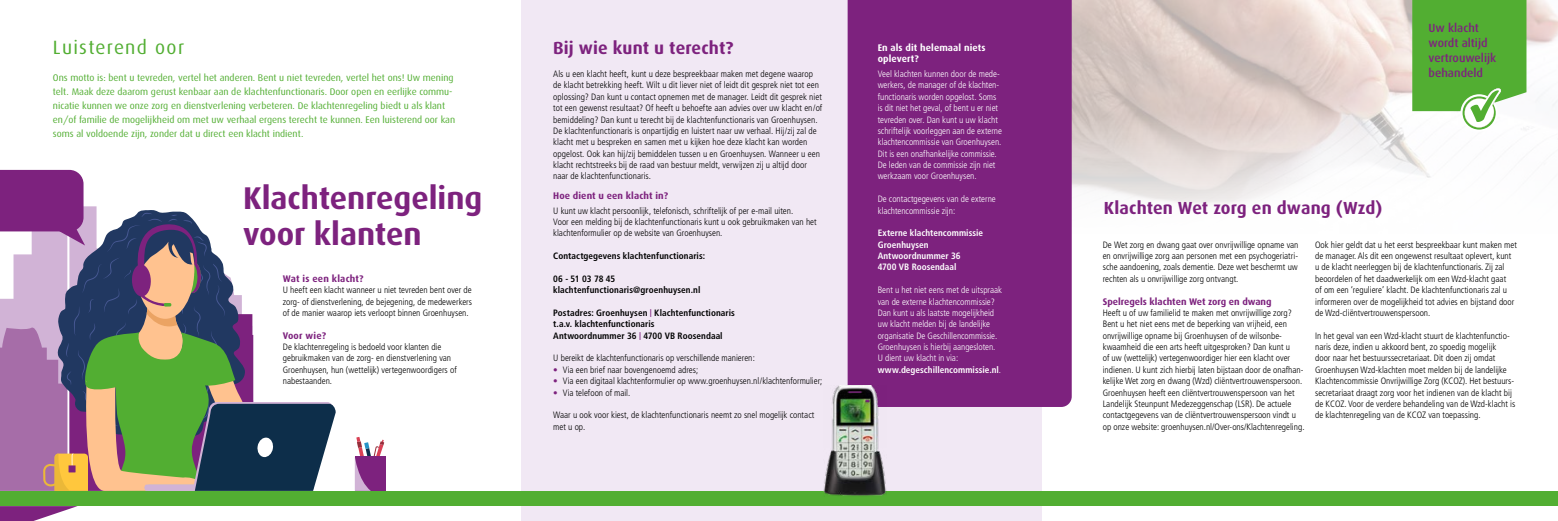
<style>
.page{position:relative;width:1558px;height:521px;background:#fff}
.page>*{position:absolute;margin:0;border:0;box-sizing:border-box;transform-origin:0 0}
.t1{font:700 31.5px/35.9px "Dax";color:#7d227e}
.t2{font:19.25px "Dax";letter-spacing:.065em;color:#52ae32}
.t3{font:700 17.5px "Dax";letter-spacing:.01em;color:#7d227e}
.t4{font:500 11.81px/14.9px "Dax";color:#7d227e}
.t5{font:9.62px/14px "Dax";color:#52ae32}
.t6{font:700 9.62px "Dax";color:#7d227e}
.t7{font:700 9.62px/11.4px "Dax";letter-spacing:.01em;color:#fff}
.t8{font:700 9.62px "Dax";letter-spacing:.02em;color:#7d227e}
.t9{font:300 condensed 9.19px/11.4px "Frutiger";color:#000}
.t10{font:300 condensed 9.19px/11.4px "Frutiger";letter-spacing:-.005em;color:#fff}
.t11{font:700 condensed 9.19px/11.4px "Frutiger LT Std";letter-spacing:.005em;color:#000}
.t12{font:700 condensed 9.19px/11.4px "Frutiger LT Std";letter-spacing:.005em;color:#fff}
.s1{font-size:7.79px;color:#7d227e}
.s2{color:#7d227e}
.s3{font-family:"Frutiger";font-weight:300}
</style>
<div class="page">
<div style="left:521px;top:0;width:521px;height:521px;background:#f1e8f4"></div>
<img style="left:1071px;top:0;width:487px;height:234px">
<div style="left:0;top:491px;width:1558px;height:15px;background:#52ae32"></div>
<svg style="left:0;top:170px;width:336px;height:351px"></svg>
<div style="left:355px;top:456px;width:30px;height:35px;background:#7d227e"></div>
<svg style="left:355px;top:437px;width:29px;height:54px"></svg>
<div style="left:98px;top:506px;width:222px;height:15px;background:#fff"></div>
<div style="left:847px;top:0;width:224px;height:407px;background:#7d227e"></div>
<svg style="left:1460px;top:94px;width:38px;height:38px"></svg>
<svg style="left:1412px;top:0;width:114px;height:128px"></svg>
<img style="left:823px;top:386px;width:63px;height:110px">
<h2 class="t2" style="left:53px;top:37px;width:133px">Luisterend oor</h2>
<p class="t5" style="left:53px;top:71px;width:404px">Ons motto is: bent u tevreden, vertel het anderen. Bent u niet tevreden, vertel het ons! Uw mening telt. Maak deze daarom gerust kenbaar aan de klachtenfunctionaris. Door open en eerlijke commu&shy;nicatie kunnen we onze zorg en dienstverlening verbeteren. De klachtenregeling biedt u als klant en/of familie de mogelijkheid om met uw verhaal ergens terecht te kunnen. Een luisterend oor kan soms al voldoende zijn, zonder dat u direct een klacht indient.</p>
<h1 class="t1" style="left:243px;top:181px;width:241px">Klachtenregeling voor klanten</h1>
<p class="t8" style="left:283px;top:273px;width:82px">Wat is een klacht?</p>
<p class="t9" style="left:283px;top:284px;width:191px;text-align:justify">U heeft een klacht wanneer u niet tevreden bent over de zorg- of dienstverlening, de bejegening, de medewerkers of de manier waarop iets verloopt binnen Groenhuysen.</p>
<p class="t6" style="left:283px;top:330px;width:45px">Voor wie?</p>
<p class="t9" style="left:283px;top:341px;width:175px">De klachtenregeling is bedoeld voor klanten die gebruikmaken van de zorg- en dienstverlening van Groenhuysen, hun (wettelijk) vertegenwoordigers of nabestaanden.</p>
<h3 class="t3" style="left:553px;top:38px;width:182px">Bij wie kunt u terecht?</h3>
<p class="t9" style="left:553px;top:68px;width:271px">Als u een klacht heeft, kunt u deze bespreekbaar maken met degene waarop de klacht betrekking heeft. Wilt u dit liever niet of leidt dit gesprek niet tot een oplossing? Dan kunt u contact opnemen met de manager. Leidt dit gesprek niet tot een gewenst resultaat? Of heeft u behoefte aan advies over uw klacht en/of bemiddeling? Dan kunt u terecht bij de klachtenfunctionaris van Groenhuysen.<br>De klachtenfunctionaris is onpartijdig en luistert naar uw verhaal. Hij/zij zal de klacht met u bespreken en samen met u kijken hoe deze klacht kan worden opgelost. Ook kan hij/zij bemiddelen tussen u en Groenhuysen. Wanneer u een klacht rechtstreeks bij de raad van bestuur meldt, verwijzen zij u altijd door naar de klachtenfunctionaris.</p>
<p class="t6" style="left:553px;top:190px;width:116px">Hoe dient u een klacht in?</p>
<p class="t9" style="left:553px;top:205px;width:265px">U kunt uw klacht persoonlijk, telefonisch, schriftelijk of per e-mail uiten.<br>Voor een melding bij de klachtenfunctionaris kunt u ook gebruikmaken van het klachtenformulier op de website van Groenhuysen.</p>
<p class="t11" style="left:553px;top:250px;width:153px">Contactgegevens klachtenfunctionaris:</p>
<p class="t11" style="left:553px;top:273px;width:149px">06 - 51 03 78 45 klachtenfunctionaris@groenhuysen.nl</p>
<p class="t11" style="left:553px;top:307px;width:183px">Postadres: Groenhuysen <span class="s1">|</span> Klachtenfunctionaris t.a.v. klachtenfunctionaris<br>Antwoordnummer 36 <span class="s1">|</span> 4700 VB Roosendaal</p>
<p class="t9" style="left:553px;top:353px;width:203px">U bereikt de klachtenfunctionaris op verschillende manieren:</p>
<p class="t9" style="left:553px;top:364px;width:147px"><span class="s2">•</span> Via een brief naar bovengenoemd adres;</p>
<p class="t9" style="left:553px;top:375px;width:271px"><span class="s2">•</span> Via een digitaal klachtenformulier op www.groenhuysen.nl/klachtenformulier;</p>
<p class="t9" style="left:553px;top:387px;width:79px"><span class="s2">•</span> Via telefoon of mail.</p>
<p class="t9" style="left:553px;top:410px;width:263px">Waar u ook voor kiest, de klachtenfunctionaris neemt zo snel mogelijk contact met u op.</p>
<p class="t7" style="left:878px;top:42px;width:109px">En als dit helemaal niets oplevert?</p>
<p class="t10" style="left:878px;top:68px;width:126px">Veel klachten kunnen door de mede&shy;werkers, de manager of de klachten&shy;functionaris worden opgelost. Soms is dit niet het geval, of bent u er niet tevreden over. Dan kunt u uw klacht schriftelijk voorleggen aan de externe klachtencommissie van Groenhuysen.<br>Dit is een onafhankelijke commissie.<br>De leden van de commissie zijn niet werkzaam voor Groenhuysen.</p>
<p class="t10" style="left:878px;top:193px;width:120px">De contactgegevens van de externe klachtencommissie zijn:</p>
<p class="t12" style="left:878px;top:227px;width:107px">Externe klachtencommissie<br>Groenhuysen<br>Antwoordnummer 36<br>4700 VB Roosendaal</p>
<p class="t10" style="left:878px;top:284px;width:126px">Bent u het niet eens met de uitspraak van de externe klachtencommissie?<br>Dan kunt u als laatste mogelijkheid uw klacht melden bij de landelijke organisatie De Geschillencommissie.<br>Groenhuysen is hierbij aangesloten.<br>U dient uw klacht in via:</p>
<p class="t12" style="left:878px;top:364px;width:125px">www.degeschillencommissie.nl<span class="s3">.</span></p>
<p class="t4" style="left:1428px;top:21px;width:69px">Uw klacht wordt altijd vertrouwelijk behandeld</p>
<h3 class="t3" style="left:1104px;top:198px;width:280px">Klachten Wet zorg en dwang (Wzd)</h3>
<p class="t9" style="left:1102px;top:239px;width:197px;text-align:justify">De Wet zorg en dwang gaat over onvrijwillige opname van en onvrijwillige zorg aan personen met een psychogeriatri&shy;sche aandoening, zoals dementie. Deze wet beschermt uw rechten als u onvrijwillige zorg ontvangt.</p>
<p class="t6" style="left:1102px;top:296px;width:170px">Spelregels klachten Wet zorg en dwang</p>
<p class="t9" style="left:1102px;top:307px;width:203px">Heeft u of uw familielid te maken met onvrijwillige zorg?<br>Bent u het niet eens met de beperking van vrijheid, een onvrijwillige opname bij Groenhuysen of de wilsonbe&shy;kwaamheid die een arts heeft uitgesproken? Dan kunt u<br>of uw (wettelijk) vertegenwoordiger hier een klacht over indienen. U kunt zich hierbij laten bijstaan door de onafhan&shy;kelijke Wet zorg en dwang (Wzd) cliëntvertrouwenspersoon.<br>Groenhuysen heeft een cliëntvertrouwenspersoon van het Landelijk Steunpunt Medezeggenschap (LSR). De actuele contactgegevens van de cliëntvertrouwenspersoon vindt u op onze website: groenhuysen.nl/Over-ons/Klachtenregeling.</p>
<p class="t9" style="left:1315px;top:239px;width:203px">Ook hier geldt dat u het eerst bespreekbaar kunt maken met de manager. Als dit een ongewenst resultaat oplevert, kunt u de klacht neerleggen bij de klachtenfunctionaris. Zij zal beoordelen of het daadwerkelijk om een Wzd-klacht gaat<br>of om een ‘reguliere’ klacht. De klachtenfunctionaris zal u informeren over de mogelijkheid tot advies en bijstand door de Wzd-cliëntvertrouwenspersoon.</p>
<p class="t9" style="left:1315px;top:330px;width:202px">In het geval van een Wzd-klacht stuurt de klachtenfunctio&shy;naris deze, indien u akkoord bent, zo spoedig mogelijk<br>door naar het bestuurssecretariaat. Dit doen zij omdat Groenhuysen Wzd-klachten moet melden bij de landelijke Klachtencommissie Onvrijwillige Zorg (KCOZ). Het bestuurs&shy;secretariaat draagt zorg voor het indienen van de klacht bij de KCOZ. Voor de verdere behandeling van de Wzd-klacht is de klachtenregeling van de KCOZ van toepassing.</p>
</div>
